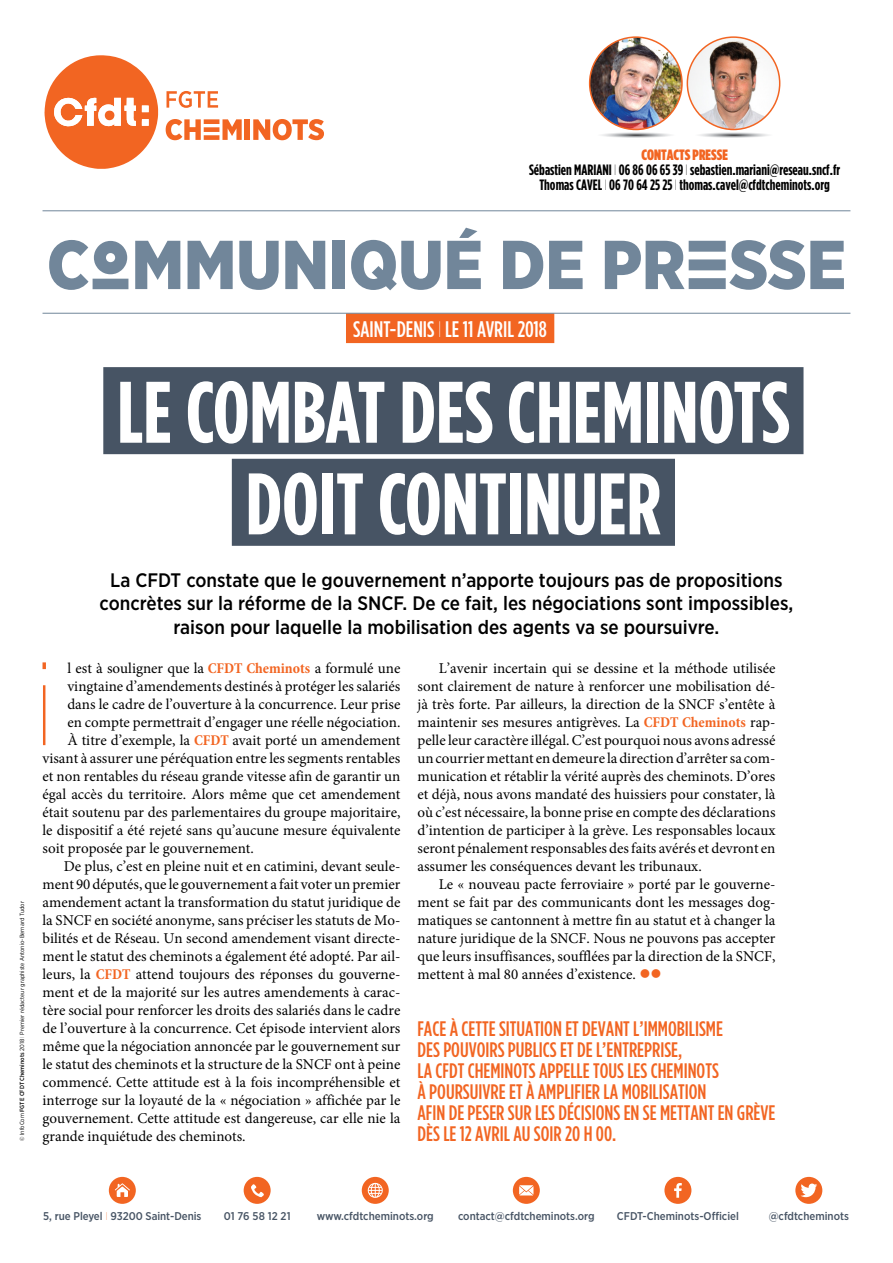
<style>
.page{position:relative;width:893px;height:1263px;background:#fff}
.page>*{position:absolute;margin:0;border:0;box-sizing:border-box;transform-origin:0 0}
.t1{font:100 117.9px "Gotham Narrow";color:#f26522}
.t2{font:700 87px/91.7px "Gotham Condensed";color:#fff;text-align:center}
.t3{font:900 69px "Gotham Narrow";color:#71869a}
.t4{font:500 22.5px "Gotham Condensed";color:#fff}
.t5{font:500 21px/21px "Gotham Condensed";color:#f26522}
.t6{font:500 19.5px/23.4px "Gotham Narrow";color:#000;text-align:center}
.t7{font:15px/18px "Minion Pro";color:#000;text-align:justify}
.t8{font:700 15px/15px "Gotham Condensed";color:#000;text-align:center}
.t9{font:15px "Gotham Condensed X Black";color:#f26522}
.t10{font:500 11.25px "Gotham Narrow";color:#475464}
.t11{font:6px "Gotham Narrow";color:#000}
.s1{font-weight:100}
.s2{font-family:"CFDT";font-stretch:condensed}
.s3{font-weight:500}
.s4{font-weight:700;font-stretch:condensed;color:#f26522}
.s5{color:#f26522}
.s6{font-weight:100;color:#f26522}
</style>
<div class="page">
<div style="left:103px;top:367px;width:700px;height:87px;background:#475464"></div>
<div style="left:232px;top:459px;width:443px;height:87px;background:#475464"></div>
<svg style="left:45px;top:55px;width:113px;height:114px"></svg>
<svg style="left:166px;top:91px;width:52px;height:17px"></svg>
<svg style="left:166px;top:119px;width:76px;height:21px"></svg>
<div style="left:245px;top:119px;width:5px;height:21px;background:#f26522"></div>
<svg style="left:253px;top:119px;width:71px;height:21px"></svg>
<hr style="left:43px;top:211px;width:807px;height:1px;background:#71869a">
<img style="left:590px;top:37px;width:92px;height:92px;border-radius:46px">
<div style="left:589px;top:36px;width:94px;height:94px;border:2px solid #f26522;border-radius:50%"></div>
<svg style="left:601px;top:132px;width:70px;height:6px"></svg>
<img style="left:687px;top:37px;width:93px;height:92px;border-radius:46px">
<div style="left:687px;top:36px;width:93px;height:94px;border:2px solid #f26522;border-radius:50%"></div>
<svg style="left:699px;top:132px;width:70px;height:6px"></svg>
<div style="left:346px;top:313px;width:208px;height:30px;background:#f26522"></div>
<hr style="left:43px;top:313px;width:807px;height:1px;background:#71869a">
<div style="left:109px;top:1177px;width:27px;height:27px;background:#f26522;border-radius:50%"></div>
<svg style="left:115px;top:1183px;width:15px;height:14px"></svg>
<div style="left:244px;top:1177px;width:27px;height:27px;background:#f26522;border-radius:50%"></div>
<svg style="left:251px;top:1184px;width:13px;height:13px"></svg>
<div style="left:362px;top:1177px;width:27px;height:27px;background:#f26522;border-radius:50%"></div>
<svg style="left:368px;top:1183px;width:15px;height:15px"></svg>
<div style="left:513px;top:1177px;width:27px;height:27px;background:#f26522;border-radius:50%"></div>
<svg style="left:519px;top:1185px;width:14px;height:10px"></svg>
<div style="left:664px;top:1177px;width:27px;height:27px;background:#f26522;border-radius:50%"></div>
<svg style="left:674px;top:1183px;width:8px;height:15px"></svg>
<div style="left:795px;top:1177px;width:27px;height:27px;background:#f26522;border-radius:50%"></div>
<svg style="left:800px;top:1183px;width:17px;height:14px"></svg>
<p class="t9" style="left:641px;top:146px;width:88px">CONTACTS PRESSE</p>
<p class="t8" style="left:529px;top:162px;width:313px">Sébastien MARIANI <span class="s1">I</span> 06 86 06 65 39 <span class="s1">I</span> sebastien.mariani@reseau.sncf.fr<br>Thomas CAVEL <span class="s1">I</span> 06 70 64 25 25 <span class="s1">I</span> thomas.cavel@cfdtcheminots.org</p>
<h3 class="t3" style="left:47px;top:219px;width:801px">C<span class="s2">O</span>MMUNIQUÉ DE PR<span class="s2">E</span>SSE</h3>
<h3 class="t4" style="left:353px;top:316px;width:195px">SAINT-DENIS <span class="s1">I</span> LE 11 AVRIL 2018</h3>
<p class="t11" style="left:18px;top:1141px;width:241px;rotate:-90deg">© InfoCom <span class="s3">FGTE CFDT Cheminots</span> 2018 <span class="s1">I</span> Premier rédacteur graphiste Antonio-Bernard Tudor</p>
<h2 class="t2" style="left:117px;top:366px;width:674px">LE COMBAT DES CHEMINOTS<br>DOIT CONTINUER</h2>
<h3 class="t6" style="left:100px;top:568px;width:695px">La CFDT constate que le gouvernement n’apporte toujours pas de propositions concrètes sur la réforme de la SNCF. De ce fait, les négociations sont impossibles, raison pour laquelle la mobilisation des agents va se poursuivre.</h3>
<h1 class="t1" style="left:33px;top:633px;width:24px">i</h1>
<p class="t7" style="left:67px;top:659px;width:335px">l est à souligner que la <span class="s4">CFDT Cheminots</span> a formulé une</p>
<p class="t7" style="left:67px;top:677px;width:335px">vingtaine d’amendements destinés à protéger les salariés</p>
<p class="t7" style="left:67px;top:695px;width:335px">dans le cadre de l’ouverture à la concurrence. Leur prise</p>
<p class="t7" style="left:67px;top:713px;width:335px">en compte permettrait d’engager une réelle négociation.</p>
<p class="t7" style="left:67px;top:731px;width:335px">À titre d’exemple, la <span class="s4">CFDT</span> avait porté un amendement</p>
<p class="t7" style="left:43px;top:749px;width:359px">visant à assurer une péréquation entre les segments rentables</p>
<p class="t7" style="left:43px;top:767px;width:359px">et non rentables du réseau grande vitesse afin de garantir un</p>
<p class="t7" style="left:43px;top:785px;width:359px">égal accès du territoire. Alors même que cet amendement</p>
<p class="t7" style="left:43px;top:803px;width:359px">était soutenu par des parlementaires du groupe majoritaire,</p>
<p class="t7" style="left:43px;top:821px;width:359px">le dispositif a été rejeté sans qu’aucune mesure équivalente</p>
<p class="t7" style="left:43px;top:839px;width:213px">soit proposée par le gouvernement.</p>
<p class="t7" style="left:64px;top:857px;width:338px">De plus, c’est en pleine nuit et en catimini, devant seule-</p>
<p class="t7" style="left:43px;top:875px;width:359px">ment 90 députés, que le gouvernement a fait voter un premier</p>
<p class="t7" style="left:43px;top:893px;width:359px">amendement actant la transformation du statut juridique de</p>
<p class="t7" style="left:43px;top:911px;width:359px">la SNCF en société anonyme, sans préciser les statuts de Mo-</p>
<p class="t7" style="left:43px;top:929px;width:359px">bilités et de Réseau. Un second amendement visant directe-</p>
<p class="t7" style="left:43px;top:947px;width:359px">ment le statut des cheminots a également été adopté. Par ail-</p>
<p class="t7" style="left:43px;top:965px;width:359px">leurs, la <span class="s4">CFDT</span> attend toujours des réponses du gouverne-</p>
<p class="t7" style="left:43px;top:983px;width:359px">ment et de la majorité sur les autres amendements à carac-</p>
<p class="t7" style="left:43px;top:1001px;width:359px">tère social pour renforcer les droits des salariés dans le cadre</p>
<p class="t7" style="left:43px;top:1019px;width:359px">de l’ouverture à la concurrence. Cet épisode intervient alors</p>
<p class="t7" style="left:43px;top:1037px;width:359px">même que la négociation annoncée par le gouvernement sur</p>
<p class="t7" style="left:43px;top:1055px;width:359px">le statut des cheminots et la structure de la SNCF ont à peine</p>
<p class="t7" style="left:43px;top:1073px;width:359px">commencé. Cette attitude est à la fois incompréhensible et</p>
<p class="t7" style="left:43px;top:1091px;width:359px">interroge sur la loyauté de la « négociation » affichée par le</p>
<p class="t7" style="left:43px;top:1109px;width:359px">gouvernement. Cette attitude est dangereuse, car elle nie la</p>
<p class="t7" style="left:43px;top:1127px;width:205px">grande inquiétude des cheminots.</p>
<p class="t7" style="left:417px;top:659px;width:359px;text-indent:21px">L’avenir incertain qui se dessine et la méthode utilisée sont clairement de nature à renforcer une mobilisation dé&shy;jà très forte. Par ailleurs, la direction de la SNCF s’entête à maintenir ses mesures antigrèves. La <span class="s4">CFDT Cheminots</span> rap&shy;pelle leur caractère illégal. C’est pourquoi nous avons adressé un courrier mettant en demeure la direction d’arrêter sa com&shy;munication et rétablir la vérité auprès des cheminots. D’ores et déjà, nous avons mandaté des huissiers pour constater, là où c’est nécessaire, la bonne prise en compte des déclarations d’intention de participer à la grève. Les responsables locaux seront pénalement responsables des faits avérés et devront en assumer les conséquences devant les tribunaux.</p>
<p class="t7" style="left:417px;top:875px;width:359px;text-indent:21px">Le « nouveau pacte ferroviaire » porté par le gouverne&shy;ment se fait par des communicants dont les messages dog&shy;matiques se cantonnent à mettre fin au statut et à changer la nature juridique de la SNCF. Nous ne pouvons pas accepter que leurs insuffisances, soufflées par la direction de la SNCF, mettent à mal 80 années d’existence. <span class="s5">●●</span></p>
<p class="t5" style="left:417px;top:1018px;width:359px">FACE À CETTE SITUATION ET DEVANT L’IMMOBILISME<br>DES POUVOIRS PUBLICS ET DE L’ENTREPRISE,<br>LA CFDT CHEMINOTS APPELLE TOUS LES CHEMINOTS<br>À POURSUIVRE ET À AMPLIFIER LA MOBILISATION<br>AFIN DE PESER SUR LES DÉCISIONS EN SE METTANT EN GRÈVE DÈS LE 12 AVRIL AU SOIR 20 H 00.</p>
<p class="t10" style="left:43px;top:1209px;width:160px">5, rue Pleyel <span class="s6">I</span> 93200 Saint-Denis</p>
<p class="t10" style="left:224px;top:1209px;width:68px">01 76 58 12 21</p>
<p class="t10" style="left:317px;top:1209px;width:118px">www.cfdtcheminots.org</p>
<p class="t10" style="left:458px;top:1209px;width:138px">contact@cfdtcheminots.org</p>
<p class="t10" style="left:617px;top:1209px;width:123px">CFDT-Cheminots-Officiel</p>
<p class="t10" style="left:769px;top:1209px;width:82px">@cfdtcheminots</p>
</div>
